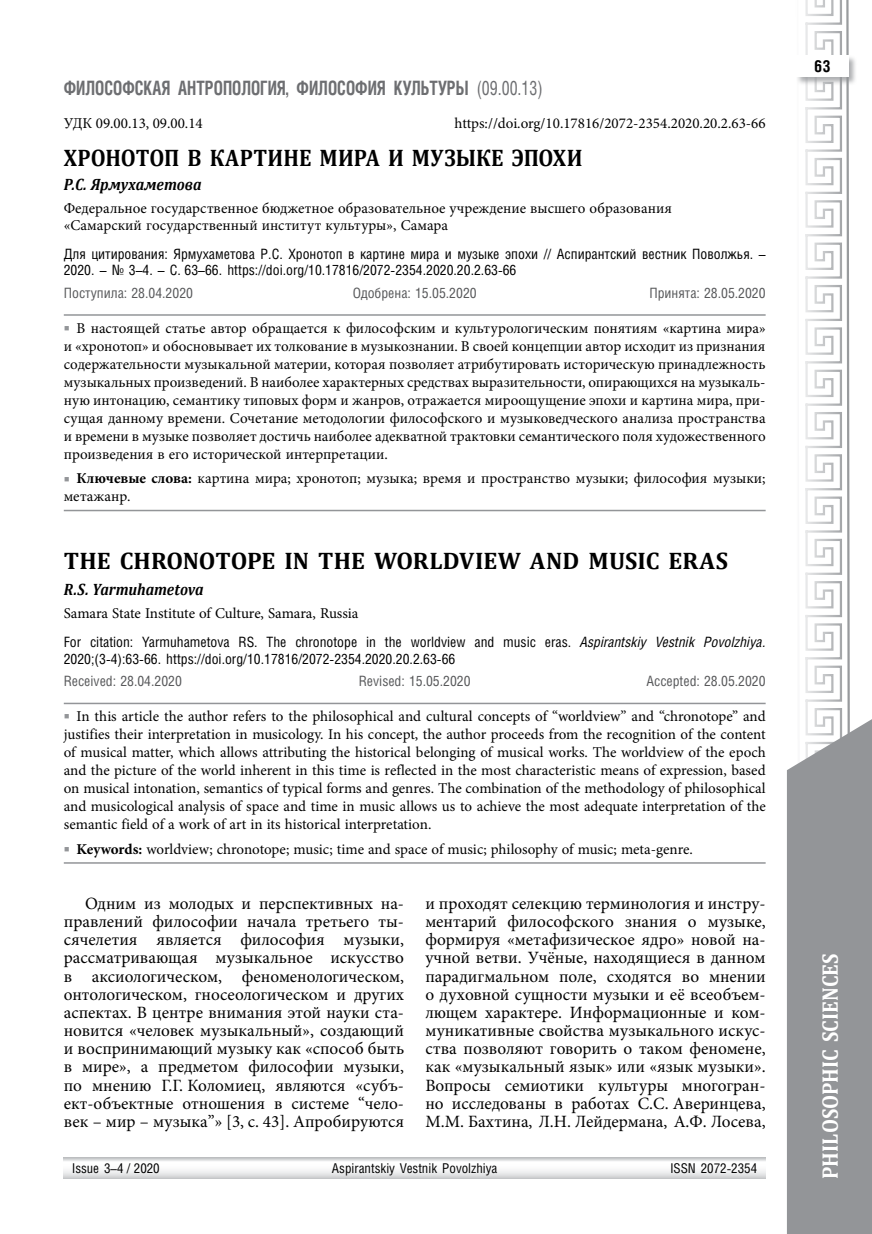
<style>
.page{position:relative;width:872px;height:1234px;background:#fff}
.page>*{position:absolute;margin:0;border:0;box-sizing:border-box;transform-origin:0 0}
.t1{font:700 24px "Cambria";letter-spacing:.005em;color:#000}
.t2{font:700 24px "Cambria";letter-spacing:.005em;color:#000;scale:.9 1}
.t3{font:700 22.5px "Cambria";letter-spacing:.005em;color:#fff;scale:.9 1}
.t4{font:700 19.8px "Helios Cond C";color:#6d6e71;scale:.83 1}
.t5{font:17.25px/18.1px "Minion Pro";color:#000;text-align:justify}
.t6{font:italic 700 16.5px "Cambria";letter-spacing:-.005em;color:#000;scale:.9 1}
.t7{font:700 16.5px "Helios Cond C";color:#000}
.t8{font:15px/18px "Minion Pro";color:#000}
.t9{font:14.25px/16.5px "Helios Cond C";color:#000}
.t10{font:14.25px "Helios Cond C";color:#58595b}
.t11{font:13.5px "Helios Cond C";color:#000}
.s1{font-weight:400}
.s2{color:#939598}
.s3{font-weight:700}
.s4{font-style:italic}
</style>
<div class="page">
<svg style="left:805px;top:0;width:45px;height:706px"></svg>
<svg style="left:64px;top:1157px;width:701px;height:21px"></svg>
<div style="left:796px;top:55px;width:61px;height:30px;background:#939598;opacity:.75"></div>
<div style="left:796px;top:55px;width:52px;height:22px;background:#fff"></div>
<svg style="left:787px;top:706px;width:85px;height:527px;background:#9a9c9e"></svg>
<hr style="left:64px;top:314px;width:701px;height:2px;background:#939598">
<hr style="left:64px;top:509px;width:701px;height:2px;background:#939598">
<hr style="left:64px;top:702px;width:701px;height:2px;background:#939598">
<hr style="left:64px;top:862px;width:701px;height:1px;background:#939598">
<h3 class="t4" style="left:64px;top:76px;width:578px">ФИЛОСОФСКАЯ АНТРОПОЛОГИЯ, ФИЛОСОФИЯ КУЛЬТУРЫ <span class="s1">(09.00.13)</span></h3>
<p class="t8" style="left:64px;top:114px;width:140px">УДК 09.00.13, 09.00.14</p>
<p class="t8" style="left:454px;top:114px;width:312px">https://doi.org/10.17816/2072-2354.2020.20.2.63-66</p>
<h1 class="t2" style="left:64px;top:141px;width:578px">ХРОНОТОП В КАРТИНЕ МИРА И МУЗЫКЕ ЭПОХИ</h1>
<p class="t6" style="left:64px;top:173px;width:155px">Р.С. Ярмухаметова</p>
<p class="t8" style="left:64px;top:200px;width:609px;line-height:16.5px">Федеральное государственное бюджетное образовательное учреждение высшего образования «Самарский государственный институт культуры», Самара</p>
<p class="t9" style="left:64px;top:245px;width:703px">Для цитирования: Ярмухаметова Р.С. Хронотоп в картине мира и музыке эпохи // Аспирантский вестник Поволжья. –<br>2020. – № 3–4. – С. 63–66. https://doi.org/10.17816/2072-2354.2020.20.2.63-66</p>
<p class="t10" style="left:64px;top:284px;width:131px">Поступила: 28.04.2020</p>
<p class="t10" style="left:353px;top:284px;width:125px">Одобрена: 15.05.2020</p>
<p class="t10" style="left:649px;top:284px;width:118px">Принята: 28.05.2020</p>
<p class="t8" style="left:64px;top:319px;width:703px;text-align:justify"><span class="s2">■</span> В настоящей статье автор обращается к философским и культурологическим понятиям «картина мира» и «хронотоп» и обосновывает их толкование в музыкознании. В своей концепции автор исходит из признания содержательности музыкальной материи, которая позволяет атрибутировать историческую принадлежность музыкальных произведений. В наиболее характерных средствах выразительности, опирающихся на музыкаль&shy;ную интонацию, семантику типовых форм и жанров, отражается мироощущение эпохи и картина мира, при&shy;сущая данному времени. Сочетание методологии философского и музыковедческого анализа пространства и времени в музыке позволяет достичь наиболее адекватной трактовки семантического поля художественного произведения в его исторической интерпретации.</p>
<p class="t8" style="left:64px;top:469px;width:703px"><span class="s2">■</span> <span class="s3">Ключевые слова:</span> картина мира; хронотоп; музыка; время и пространство музыки; философия музыки; метажанр.</p>
<h1 class="t1" style="left:64px;top:544px;width:666px">THE CHRONOTOPE IN THE WORLDVIEW AND MUSIC ERAS</h1>
<p class="t6" style="left:64px;top:578px;width:157px">R.S. Yarmuhametova</p>
<p class="t8" style="left:64px;top:604px;width:296px">Samara State Institute of Culture, Samara, Russia</p>
<p class="t9" style="left:64px;top:633px;width:703px">For citation: Yarmuhametova RS. The chronotope in the worldview and music eras. <span class="s4">Aspirantskiy Vestnik Povolzhiya.<br></span>2020;(3‑4):63-66. https://doi.org/10.17816/2072-2354.2020.20.2.63-66</p>
<p class="t10" style="left:64px;top:672px;width:120px">Received: 28.04.2020</p>
<p class="t10" style="left:359px;top:672px;width:113px">Revised: 15.05.2020</p>
<p class="t10" style="left:646px;top:672px;width:121px">Accepted: 28.05.2020</p>
<p class="t8" style="left:64px;top:707px;width:703px;text-align:justify"><span class="s2">■</span> In this article the author refers to the philosophical and cultural concepts of “worldview” and “chronotope” and justifies their interpretation in musicology. In his concept, the author proceeds from the recognition of the content of musical matter, which allows attributing the historical belonging of musical works. The worldview of the epoch and the picture of the world inherent in this time is reflected in the most characteristic means of expression, based on musical intonation, semantics of typical forms and genres. The combination of the methodology of philosophical and musicological analysis of space and time in music allows us to achieve the most adequate interpretation of the semantic field of a work of art in its historical interpretation.</p>
<p class="t8" style="left:64px;top:839px;width:630px"><span class="s2">■</span> <span class="s3">Keywords:</span> worldview; chronotope; music; time and space of music; philosophy of music; meta-genre.</p>
<p class="t5" style="left:64px;top:894px;width:342px;text-indent:21px">Одним из молодых и перспективных на&shy;правлений философии начала третьего ты&shy;сячелетия является философия музыки, рассматривающая музыкальное искусство в аксиологическом, феноменологическом, онтологическом, гносеологическом и других аспектах. В центре внимания этой науки ста&shy;новится «человек музыкальный», создающий и воспринимающий музыку как «способ быть в мире», а предметом философии музыки, по мнению Г.Г. Коломиец, являются «субъ&shy;ект-объектные отношения в системе “чело&shy;век – мир – музыка”» [3, с. 43]. Апробируются</p>
<p class="t5" style="left:425px;top:894px;width:342px">и проходят селекцию терминология и инстру&shy;ментарий философского знания о музыке, формируя «метафизическое ядро» новой на&shy;учной ветви. Учёные, находящиеся в данном парадигмальном поле, сходятся во мнении о духовной сущности музыки и её всеобъем&shy;лющем характере. Информационные и ком&shy;муникативные свойства музыкального искус&shy;ства позволяют говорить о таком феномене, как «музыкальный язык» или «язык музыки».<br>Вопросы семиотики культуры многогран&shy;но исследованы в работах С.С. Аверинцева, М.М. Бахтина, Л.Н. Лейдермана, А.Ф. Лосева,</p>
<p class="t11" style="left:72px;top:1159px;width:89px">Issue 3–4 / 2020</p>
<p class="t11" style="left:332px;top:1159px;width:167px">Aspirantskiy Vestnik Povolzhiya</p>
<p class="t11" style="left:670px;top:1159px;width:88px">ISSN 2072-2354</p>
<p class="t7" style="left:814px;top:56px;width:18px">63</p>
<h2 class="t3" style="left:814px;top:1178px;width:252px;rotate:-90deg">PHILOSOPHIC SCIENCES</h2>
</div>
